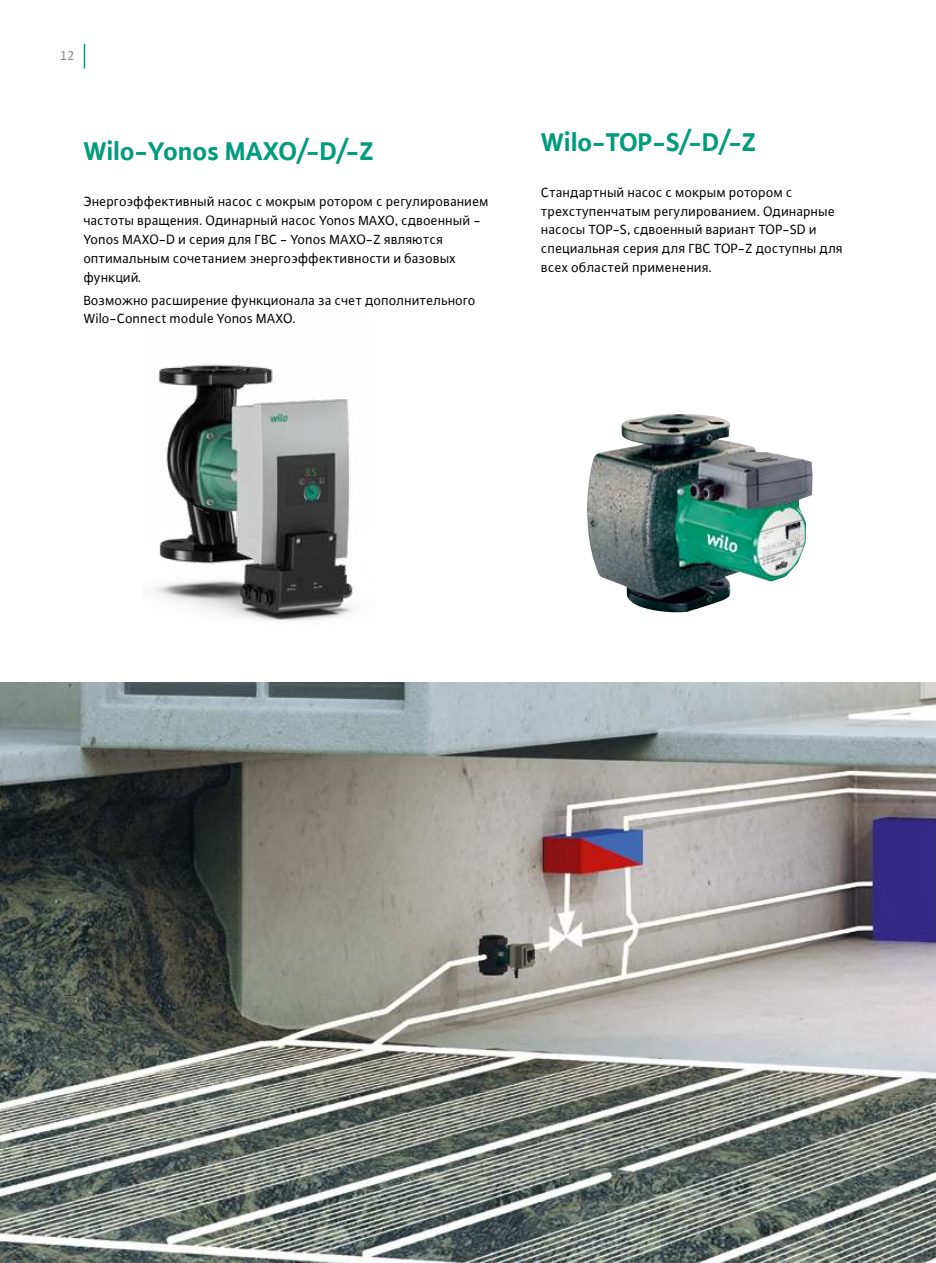
<style>
.page{position:relative;width:936px;height:1263px;background:#fff}
.page>*{position:absolute;margin:0;border:0;box-sizing:border-box;transform-origin:0 0}
.t1{font:700 27px "WILO Plus Global";color:#009c7b}
.t2{font:14.25px/18.8px "WILO Plus Global";color:#000}
.t3{font:13.5px "WILO Plus Global";color:#878786}
</style>
<div class="page">
<svg style="left:84px;top:44px;width:1px;height:24px"></svg>
<img style="left:0;top:682px;width:935px;height:581px">
<img style="left:587px;top:414px;width:225px;height:198px">
<img style="left:154px;top:364px;width:199px;height:257px">
<p class="t3" style="left:60px;top:51px;width:16px">12</p>
<h1 class="t1" style="left:84px;top:135px;width:292px">Wilo-Yonos MAXO/-D/-Z</h1>
<p class="t2" style="left:84px;top:192px;width:407px">Энергоэффективный насос с мокрым ротором с регулированием частоты вращения. Одинарный насос Yonos MAXO, сдвоенный - Yonos MAXO-D и серия для ГВС - Yonos MAXO-Z являются оптимальным сочетанием энергоэффективности и базовых функций.</p>
<p class="t2" style="left:84px;top:290px;width:393px">Возможно расширение функционала за счет дополнительного<br>Wilo-Connect module Yonos MAXO.</p>
<h1 class="t1" style="left:541px;top:126px;width:217px">Wilo-TOP-S/-D/-Z</h1>
<p class="t2" style="left:541px;top:183px;width:303px">Стандартный насос с мокрым ротором с трехступенчатым регулированием. Одинарные насосы TOP-S, сдвоенный вариант TOP-SD и специальная серия для ГВС TOP-Z доступны для всех областей применения.</p>
</div>
